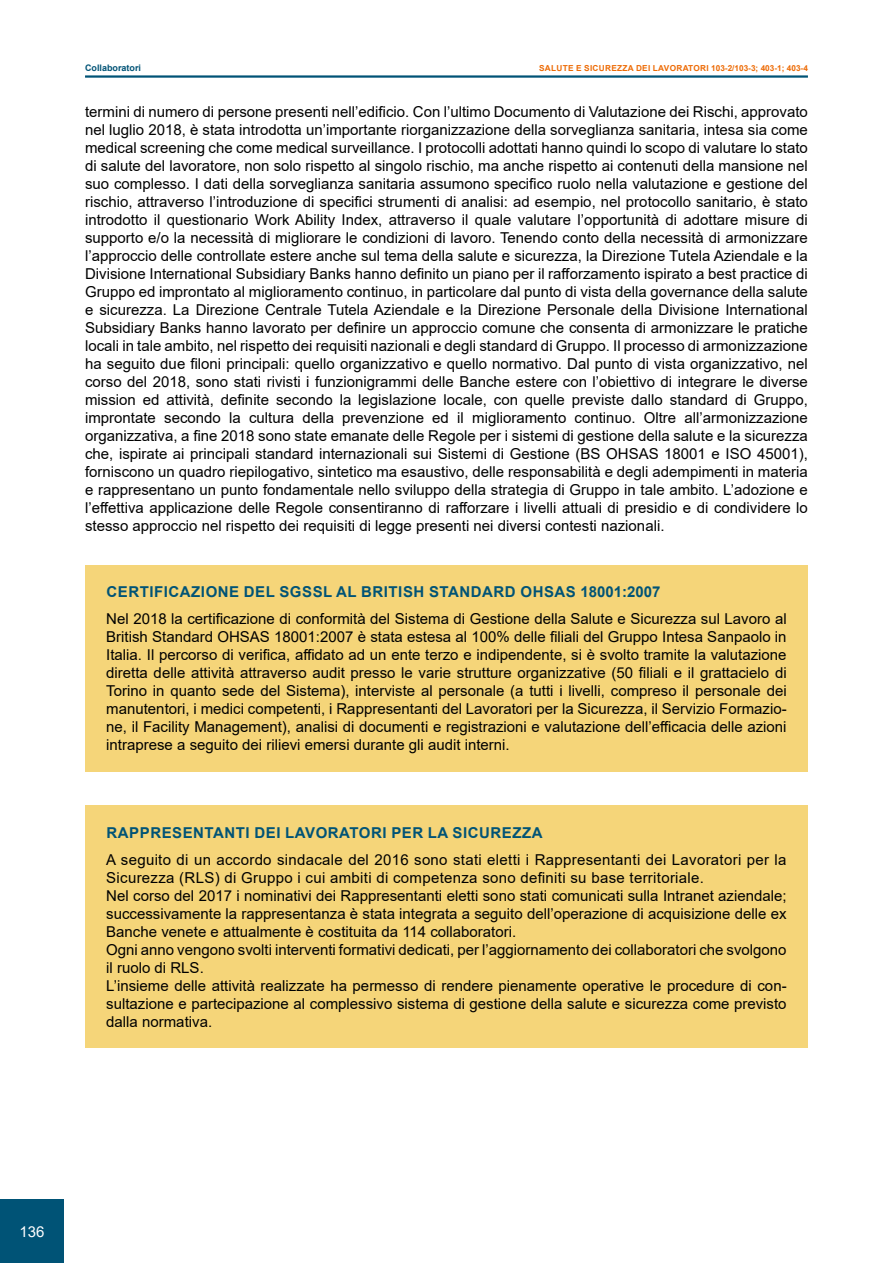
<style>
.page{position:relative;width:893px;height:1263px;background:#fff}
.page>*{position:absolute;margin:0;border:0;box-sizing:border-box;transform-origin:0 0}
.TESTO_P{font:15px/18px "Arial";color:#000;text-align:justify}
.TESTO_P-2{font:15px/18px "Arial";letter-spacing:.02em;color:#000}
.TITOLO_H4X{font:700 15px "Arial";letter-spacing:.035em;color:#005376}
.t1{font:15px "Arial";color:#fff}
.t2{font:700 9px "Arial";color:#005376}
.t3{font:700 8.25px "Arial";letter-spacing:.035em;color:#ed6b06}
</style>
<div class="page">
<div style="left:0;top:1199px;width:64px;height:64px;background:#005376"></div>
<hr style="left:85px;top:75px;width:723px;height:3px;background:#005376">
<div style="left:85px;top:565px;width:723px;height:207px;background:#f5d579"></div>
<div style="left:85px;top:806px;width:723px;height:242px;background:#f5d579"></div>
<p class="t2" style="left:85px;top:61px;width:58px">Collaboratori</p>
<p class="t3" style="left:539px;top:62px;width:270px">SALUTE E SICUREZZA DEI LAVORATORI 103-2/103-3; 403-1; 403-4</p>
<p class="TESTO_P" style="left:85px;top:103px;width:724px">termini di numero di persone presenti nell’edificio. Con l’ultimo Documento di Valutazione dei Rischi, approvato nel luglio 2018, è stata introdotta un’importante riorganizzazione della sorveglianza sanitaria, intesa sia come medical screening che come medical surveillance. I protocolli adottati hanno quindi lo scopo di valutare lo stato di salute del lavoratore, non solo rispetto al singolo rischio, ma anche rispetto ai contenuti della mansione nel suo complesso. I dati della sorveglianza sanitaria assumono specifico ruolo nella valutazione e gestione del rischio, attraverso l’introduzione di specifici strumenti di analisi: ad esempio, nel protocollo sanitario, è stato introdotto il questionario Work Ability Index, attraverso il quale valutare l’opportunità di adottare misure di supporto e/o la necessità di migliorare le condizioni di lavoro. Tenendo conto della necessità di armonizzare l’approccio delle controllate estere anche sul tema della salute e sicurezza, la Direzione Tutela Aziendale e la Divisione International Subsidiary Banks hanno definito un piano per il rafforzamento ispirato a best practice di Gruppo ed improntato al miglioramento continuo, in particolare dal punto di vista della governance della salute e sicurezza. La Direzione Centrale Tutela Aziendale e la Direzione Personale della Divisione International Subsidiary Banks hanno lavorato per definire un approccio comune che consenta di armonizzare le pratiche locali in tale ambito, nel rispetto dei requisiti nazionali e degli standard di Gruppo. Il processo di armonizzazione ha seguito due filoni principali: quello organizzativo e quello normativo. Dal punto di vista organizzativo, nel corso del 2018, sono stati rivisti i funzionigrammi delle Banche estere con l’obiettivo di integrare le diverse mission ed attività, definite secondo la legislazione locale, con quelle previste dallo standard di Gruppo, improntate secondo la cultura della prevenzione ed il miglioramento continuo. Oltre all’armonizzazione organizzativa, a fine 2018 sono state emanate delle Regole per i sistemi di gestione della salute e la sicurezza che, ispirate ai principali standard internazionali sui Sistemi di Gestione (BS OHSAS 18001 e ISO 45001), forniscono un quadro riepilogativo, sintetico ma esaustivo, delle responsabilità e degli adempimenti in materia e rappresentano un punto fondamentale nello sviluppo della strategia di Gruppo in tale ambito. L’adozione e l’effettiva applicazione delle Regole consentiranno di rafforzare i livelli attuali di presidio e di condividere lo stesso approccio nel rispetto dei requisiti di legge presenti nei diversi contesti nazionali.</p>
<h4 class="TITOLO_H4X" style="left:107px;top:582px;width:555px">CERTIFICAZIONE DEL SGSSL AL BRITISH STANDARD OHSAS 18001:2007</h4>
<p class="TESTO_P" style="left:106px;top:610px;width:682px">Nel 2018 la certificazione di conformità del Sistema di Gestione della Salute e Sicurezza sul Lavoro al British Standard OHSAS 18001:2007 è stata estesa al 100% delle filiali del Gruppo Intesa Sanpaolo in Italia. Il percorso di verifica, affidato ad un ente terzo e indipendente, si è svolto tramite la valutazione diretta delle attività attraverso audit presso le varie strutture organizzative (50 filiali e il grattacielo di Torino in quanto sede del Sistema), interviste al personale (a tutti i livelli, compreso il personale dei manutentori, i medici competenti, i Rappresentanti del Lavoratori per la Sicurezza, il Servizio Formazio&shy;ne, il Facility Management), analisi di documenti e registrazioni e valutazione dell’efficacia delle azioni intraprese a seguito dei rilievi emersi durante gli audit interni.</p>
<h4 class="TITOLO_H4X" style="left:107px;top:822px;width:438px">RAPPRESENTANTI DEI LAVORATORI PER LA SICUREZZA</h4>
<p class="TESTO_P-2" style="left:106px;top:850px;width:682px">A seguito di un accordo sindacale del 2016 sono stati eletti i Rappresentanti dei Lavoratori per la<br>Sicurezza (RLS) di Gruppo i cui ambiti di competenza sono definiti su base territoriale.</p>
<p class="TESTO_P" style="left:106px;top:886px;width:682px">Nel corso del 2017 i nominativi dei Rappresentanti eletti sono stati comunicati sulla Intranet aziendale; successivamente la rappresentanza è stata integrata a seguito dell’operazione di acquisizione delle ex Banche venete e attualmente è costituita da 114 collaboratori.</p>
<p class="TESTO_P" style="left:106px;top:940px;width:682px">Ogni anno vengono svolti interventi formativi dedicati, per l’aggiornamento dei collaboratori che svolgono il ruolo di RLS.</p>
<p class="TESTO_P" style="left:106px;top:976px;width:682px">L’insieme delle attività realizzate ha permesso di rendere pienamente operative le procedure di con&shy;sultazione e partecipazione al complessivo sistema di gestione della salute e sicurezza come previsto dalla normativa.</p>
<p class="t1" style="left:19px;top:1221px;width:27px">136</p>
</div>
